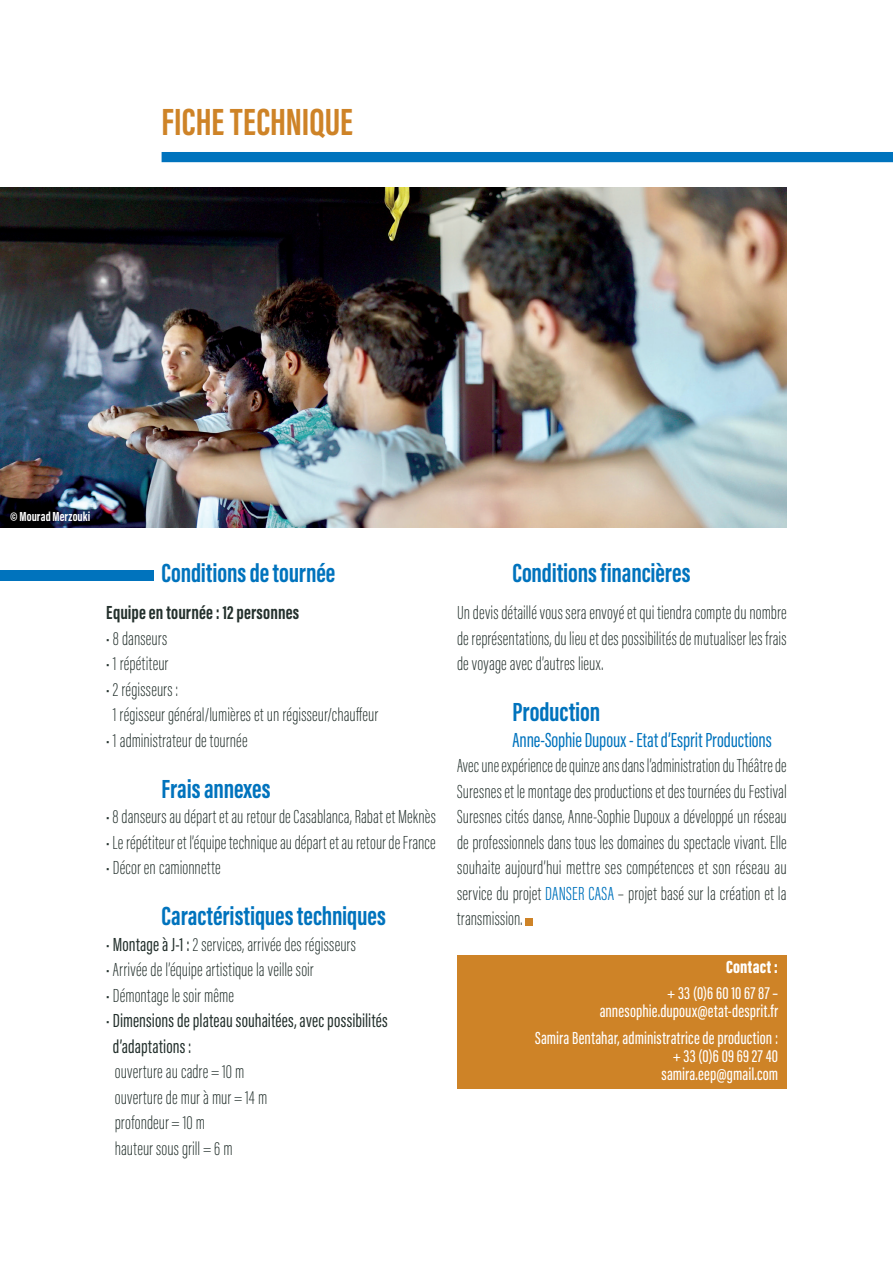
<style>
.page{position:relative;width:893px;height:1263px;background:#fff}
.page>*{position:absolute;margin:0;border:0;box-sizing:border-box;transform-origin:0 0}
.t1{font:700 39px "Acumin Pro Extra Cond";color:#ce8327}
.t2{font:700 27px "Acumin Pro Extra Cond";letter-spacing:-.005em;color:#0073bd}
.t3{font:21px "Acumin Pro Extra Cond";color:#0073bd}
.t4{font:200 19.5px/25.5px "Acumin Pro Extra Cond";letter-spacing:.005em;color:#23302c}
.t5{font:19.5px/25.5px "Acumin Pro Extra Cond";letter-spacing:.005em;color:#23302c}
.t6{font:700 19.5px "Acumin Pro Extra Cond";letter-spacing:.005em;color:#23302c}
.t7{font:500 18px/18px "Acumin Pro Extra Cond";letter-spacing:.005em;color:#fff;text-align:right}
.t8{font:900 18px "Acumin Pro Extra Cond";letter-spacing:.015em;color:#fff}
.t9{font:700 13.5px "Acumin Pro Extra Cond";letter-spacing:.005em;color:#fff}
.s1{font-weight:400}
.s2{font-weight:200}
.s3{font-weight:300;color:#0073bd}
</style>
<div class="page">
<div style="left:526px;top:918px;width:7px;height:7px;background:#ce8327"></div>
<div style="left:162px;top:152px;width:731px;height:10px;background:#0073bd"></div>
<div style="left:457px;top:955px;width:330px;height:26px;background:#ce8327"></div>
<div style="left:457px;top:981px;width:330px;height:45px;background:#ce8327"></div>
<div style="left:457px;top:1026px;width:330px;height:63px;background:#ce8327"></div>
<img style="left:0;top:187px;width:787px;height:340px">
<div style="left:0;top:570px;width:153px;height:10px;background:#0073bd"></div>
<h1 class="t1" style="left:162px;top:98px;width:193px">FICHE TECHNIQUE</h1>
<p class="t9" style="left:10px;top:508px;width:82px">© Mourad Merzouki</p>
<h2 class="t2" style="left:162px;top:557px;width:175px">Conditions de tournée</h2>
<p class="t6" style="left:106px;top:601px;width:194px">Equipe en tournée: 12 personnes</p>
<p class="t4" style="left:106px;top:626px;width:62px">• 8 danseurs</p>
<p class="t4" style="left:106px;top:651px;width:64px">• 1 répétiteur</p>
<p class="t4" style="left:113px;top:677px;width:267px;text-indent:-6px">• 2 régisseurs :<br>1 régisseur général/lumières et un régisseur/chauffeur</p>
<p class="t4" style="left:106px;top:728px;width:143px">• 1 administrateur de tournée</p>
<h2 class="t2" style="left:162px;top:772px;width:111px">Frais annexes</h2>
<p class="t4" style="left:106px;top:804px;width:331px">• 8 danseurs au départ et au retour de Casablanca, Rabat et Meknès</p>
<p class="t4" style="left:106px;top:830px;width:331px">• Le répétiteur et l’équipe technique au départ et au retour de France</p>
<p class="t4" style="left:106px;top:855px;width:116px">• Décor en camionnette</p>
<h2 class="t2" style="left:162px;top:900px;width:226px">Caractéristiques techniques</h2>
<p class="t4" style="left:106px;top:932px;width:251px">• <span class="s1">Montage à J-1 :</span> 2 services, arrivée des régisseurs</p>
<p class="t4" style="left:106px;top:957px;width:209px">• Arrivée de l’équipe artistique la veille soir</p>
<p class="t4" style="left:106px;top:983px;width:129px">• Démontage le soir même</p>
<p class="t5" style="left:113px;top:1008px;width:276px;text-indent:-7px"><span class="s2">•</span> Dimensions de plateau souhaitées, avec possibilités d’adaptations :</p>
<p class="t4" style="left:115px;top:1059px;width:154px">ouverture au cadre = 10 m ouverture de mur à mur = 14 m profondeur = 10 m<br>hauteur sous grill = 6 m</p>
<h2 class="t2" style="left:512px;top:557px;width:180px">Conditions financières</h2>
<p class="t4" style="left:457px;top:600px;width:331px;text-align:justify">Un devis détaillé vous sera envoyé et qui tiendra compte du nombre de représentations, du lieu et des possibilités de mutualiser les frais de voyage avec d’autres lieux.</p>
<h2 class="t2" style="left:512px;top:696px;width:89px">Production</h2>
<p class="t3" style="left:512px;top:727px;width:261px">Anne-Sophie Dupoux - Etat d’Esprit Productions</p>
<p class="t4" style="left:457px;top:753px;width:331px;text-align:justify">Avec une expérience de quinze ans dans l’administration du Théâtre de Suresnes et le montage des productions et des tournées du Festival Suresnes cités danse, Anne-Sophie Dupoux a développé un réseau de professionnels dans tous les domaines du spectacle vivant. Elle souhaite aujourd’hui mettre ses compétences et son réseau au service du projet <span class="s3">DANSER CASA</span> – projet basé sur la création et la transmission.</p>
<p class="t8" style="left:726px;top:955px;width:53px">Contact :</p>
<p class="t7" style="left:600px;top:984px;width:180px">+ 33 (0)6 60 10 67 87 – annesophie.dupoux@etat-desprit.fr</p>
<p class="t7" style="left:535px;top:1028px;width:245px">Samira Bentahar, administratrice de production : + 33 (0)6 09 69 27 40<br>samira.eep@gmail.com</p>
</div>
